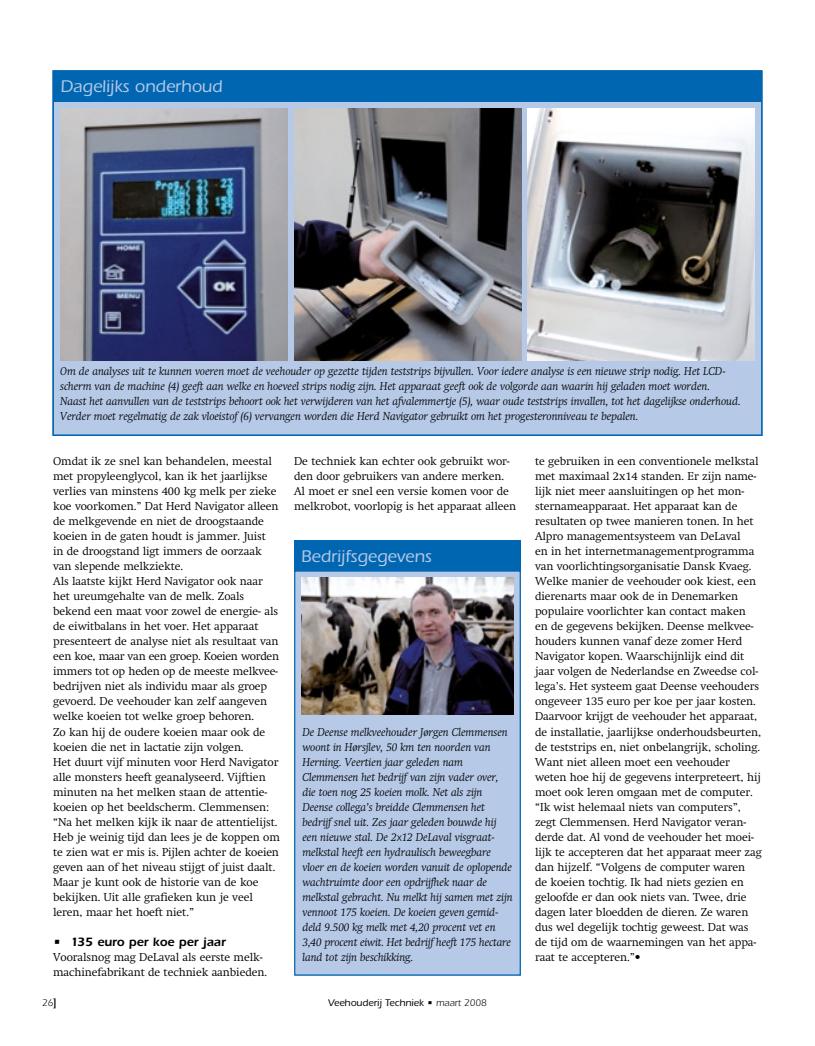
<style>
.page{position:relative;width:815px;height:1046px;background:#fff}
.page>*{position:absolute;margin:0;border:0;box-sizing:border-box;transform-origin:0 0}
.t1{font:500 17.5px "ITC Eras Std";letter-spacing:-.005em;color:#b6c9e7}
.t2{font:600 12.5px "ITC Eras Std";color:#000}
.t3{font:300 11.25px/15px "Swift";letter-spacing:-.005em;color:#000}
.t4{font:italic 300 11.25px/15px "Swift";letter-spacing:-.005em;color:#000}
.t5{font:500 10px "ITC Eras Std";color:#000}
.t6{font:10px "ITC Eras Std";color:#000}
.s1{font-family:"ITC Eras Std";font-weight:400;font-style:normal}
.s2{font-family:"Swift";font-weight:800}
.s3{font-weight:400}
</style>
<div class="page">
<div style="left:53px;top:71px;width:709px;height:364px;background:#b6c9e7"></div>
<div style="left:295px;top:571px;width:225px;height:403px;background:#b6c9e7"></div>
<div style="left:294px;top:570px;width:227px;height:405px;border:1px solid #0066b2"></div>
<div style="left:294px;top:540px;width:227px;height:31px;background:#0066b2"></div>
<img style="left:302px;top:577px;width:211px;height:137px">
<div style="left:54px;top:71px;width:708px;height:30px;background:#0066b2"></div>
<img style="left:61px;top:109px;width:226px;height:251px">
<img style="left:294px;top:109px;width:227px;height:251px">
<img style="left:528px;top:109px;width:227px;height:251px">
<h1 class="t1" style="left:61px;top:76px;width:164px">Dagelijks onderhoud</h1>
<p class="t4" style="left:60px;top:364px;width:682px">Om de analyses uit te kunnen voeren moet de veehouder op gezette tijden teststrips bijvullen. Voor iedere analyse is een nieuwe strip nodig. Het LCD&shy;scherm van de machine (4) geeft aan welke en hoeveel strips nodig zijn. Het apparaat geeft ook de volgorde aan waarin hij geladen moet worden.<br>Naast het aanvullen van de teststrips behoort ook het verwijderen van het afvalemmertje (5), waar oude teststrips invallen, tot het dagelijkse onderhoud.<br>Verder moet regelmatig de zak vloeistof (6) vervangen worden die Herd Navigator gebruikt om het progesteronniveau te bepalen.</p>
<p class="t3" style="left:53px;top:454px;width:228px">Omdat ik ze snel kan behandelen, meestal met propyleenglycol, kan ik het jaarlijkse verlies van minstens 400 kg melk per zieke koe voorkomen.” Dat Herd Navigator alleen de melkgevende en niet de droogstaande koeien in de gaten houdt is jammer. Juist<br>in de droogstand ligt immers de oorzaak van slepende melkziekte.<br>Als laatste kijkt Herd Navigator ook naar het ureumgehalte van de melk. Zoals bekend een maat voor zowel de energie- als de eiwitbalans in het voer. Het apparaat presenteert de analyse niet als resultaat van een koe, maar van een groep. Koeien worden immers tot op heden op de meeste melkvee&shy;bedrijven niet als individu maar als groep gevoerd. De veehouder kan zelf aangeven welke koeien tot welke groep behoren.<br>Zo kan hij de oudere koeien maar ook de koeien die net in lactatie zijn volgen.<br>Het duurt vijf minuten voor Herd Navigator alle monsters heeft geanalyseerd. Vijftien minuten na het melken staan de attentie&shy;koeien op het beeldscherm. Clemmensen: “Na het melken kijk ik naar de attentielijst.<br>Heb je weinig tijd dan lees je de koppen om te zien wat er mis is. Pijlen achter de koeien geven aan of het niveau stijgt of juist daalt.<br>Maar je kunt ook de historie van de koe bekijken. Uit alle grafieken kun je veel leren, maar het hoeft niet.”</p>
<p class="t2" style="left:53px;top:934px;width:174px">• 135 euro per koe per jaar</p>
<p class="t3" style="left:53px;top:949px;width:216px">Vooralsnog mag DeLaval als eerste melk&shy;machinefabrikant de techniek aanbieden.</p>
<p class="t3" style="left:294px;top:454px;width:224px">De techniek kan echter ook gebruikt wor&shy;den door gebruikers van andere merken.<br>Al moet er snel een versie komen voor de melkrobot, voorlopig is het apparaat alleen</p>
<p class="t3" style="left:535px;top:454px;width:228px">te gebruiken in een conventionele melkstal met maximaal 2x14 standen. Er zijn name&shy;lijk niet meer aansluitingen op het mon&shy;sternameapparaat. Het apparaat kan de resultaten op twee manieren tonen. In het Alpro managementsysteem van DeLaval<br>en in het internetmanagementprogramma van voorlichtingsorganisatie Dansk Kvaeg.<br>Welke manier de veehouder ook kiest, een dierenarts maar ook de in Denemarken populaire voorlichter kan contact maken<br>en de gegevens bekijken. Deense melkvee&shy;houders kunnen vanaf deze zomer Herd Navigator kopen. Waarschijnlijk eind dit jaar volgen de Nederlandse en Zweedse col&shy;lega’s. Het systeem gaat Deense veehouders ongeveer 135 euro per koe per jaar kosten.<br>Daarvoor krijgt de veehouder het apparaat, de installatie, jaarlijkse onderhoudsbeurten, de teststrips en, niet onbelangrijk, scholing.<br>Want niet alleen moet een veehouder weten hoe hij de gegevens interpreteert, hij moet ook leren omgaan met de computer. “Ik wist helemaal niets van computers”, zegt Clemmensen. Herd Navigator veran&shy;derde dat. Al vond de veehouder het moei&shy;lijk te accepteren dat het apparaat meer zag dan hijzelf. “Volgens de computer waren<br>de koeien tochtig. Ik had niets gezien en geloofde er dan ook niets van. Twee, drie dagen later bloedden de dieren. Ze waren dus wel degelijk tochtig geweest. Dat was de tijd om de waarnemingen van het appa&shy;raat te accepteren.”•</p>
<h1 class="t1" style="left:301px;top:546px;width:132px">Bedrijfsgegevens</h1>
<p class="t4" style="left:302px;top:724px;width:212px">De Deense melkveehouder Jørgen Clemmensen woont in Hørsjlev, 50 km ten noorden van Herning. Veertien jaar geleden nam Clemmensen het bedrijf van zijn vader over, die toen nog 25 koeien molk. Net als zijn Deense collega’s breidde Clemmensen het bedrijf snel uit. Zes jaar geleden bouwde hij een nieuwe stal. De 2<span class="s1">x</span>12 DeLaval visgraat&shy;melkstal heeft een hydraulisch beweegbare vloer en de koeien worden vanuit de oplopende wachtruimte door een opdrijfhek naar de melkstal gebracht. Nu melkt hij samen met zijn vennoot 175 koeien. De koeien geven gemid&shy;deld 9.500 kg melk met 4,20 procent vet en 3,40 procent eiwit. Het bedrijf heeft 175 hectare land tot zijn beschikking.</p>
<p class="t6" style="left:42px;top:996px;width:16px">26<span class="s2">]</span></p>
<p class="t5" style="left:328px;top:996px;width:160px">Veehouderij Techniek • <span class="s3">maart 2008</span></p>
</div>
